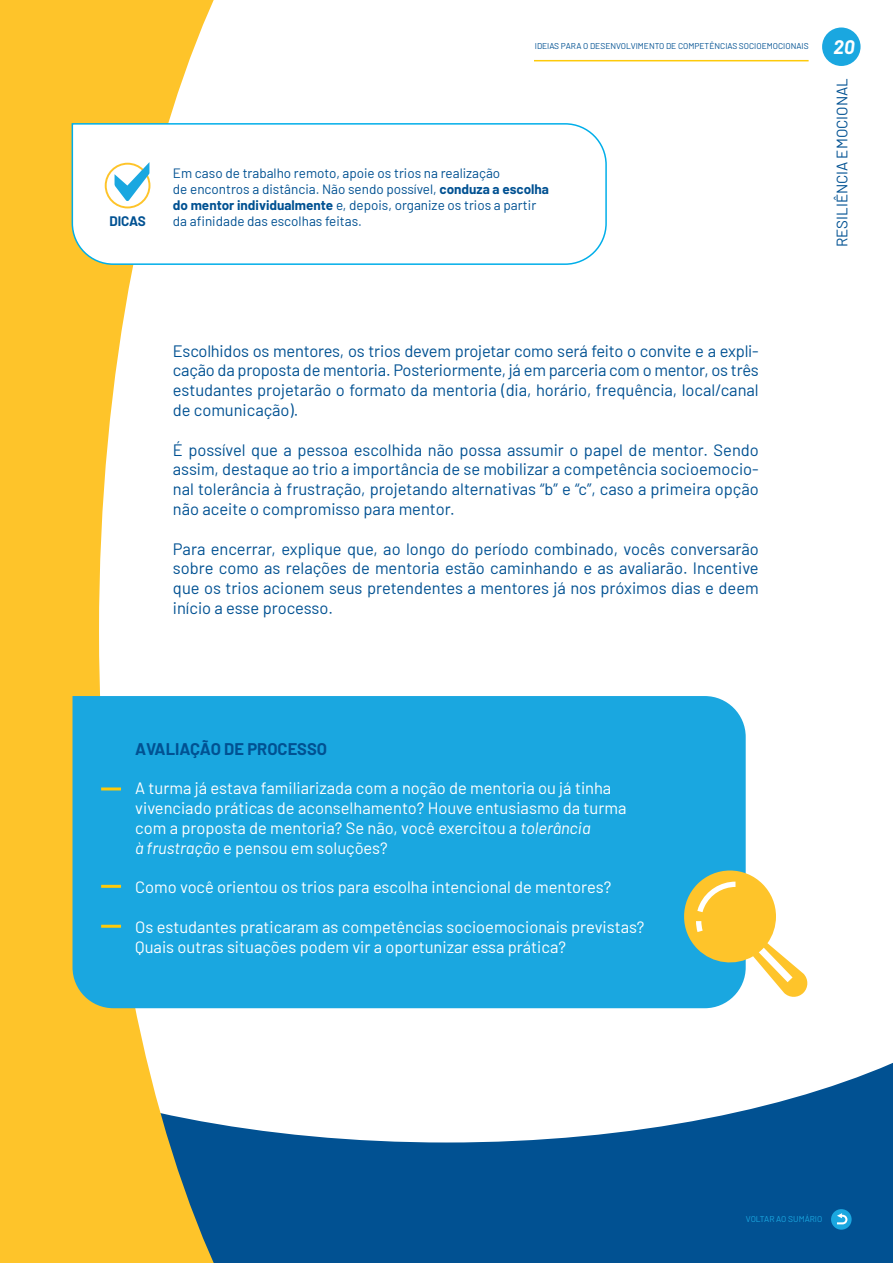
<style>
.page{position:relative;width:893px;height:1263px;background:#fff}
.page>*{position:absolute;margin:0;border:0;box-sizing:border-box;transform-origin:0 0}
.t1{font:italic 700 19.05px "Barlow";color:#fff}
.t2{font:16.5px/19.8px "Barlow";color:#015192;text-align:justify}
.t3{font:16.5px/19.8px "Barlow";color:#fff}
.t4{font:700 16.5px "Barlow";color:#015192}
.t5{font:15.15px "Barlow";color:#015192}
.t6{font:13.5px/16.2px "Barlow";color:#015192}
.t7{font:700 13.5px "Barlow";letter-spacing:-.01em;color:#015192}
.t8{font:8.4px "Barlow";color:#015192}
.t9{font:8.4px "Barlow";color:#1aa7e0}
.s1{font-weight:700}
.s2{font-style:italic}
</style>
<div class="page">
<svg style="left:224px;top:1063px;width:669px;height:200px;fill:#015192"></svg>
<svg style="left:0;top:0;width:224px;height:1263px;fill:#fec42a"></svg>
<hr style="left:534px;top:60px;width:275px;height:1px;background:#feca0a">
<div style="left:822px;top:28px;width:39px;height:38px;background:#1aa7e0;border-radius:50%"></div>
<svg style="left:71px;top:122px;width:536px;height:144px"></svg>
<svg style="left:105px;top:162px;width:45px;height:46px"></svg>
<div style="left:73px;top:696px;width:673px;height:312px;background:#1aa7e0"></div>
<svg style="left:680px;top:870px;width:128px;height:128px"></svg>
<hr style="left:101px;top:787px;width:20px;height:3px;background:#feca0a">
<hr style="left:101px;top:885px;width:20px;height:3px;background:#feca0a">
<hr style="left:101px;top:925px;width:20px;height:3px;background:#feca0a">
<div style="left:831px;top:1209px;width:21px;height:21px;background:#1aa7e0;border-radius:50%"></div>
<svg style="left:837px;top:1213px;width:10px;height:11px"></svg>
<p class="t8" style="left:535px;top:40px;width:275px">IDEIAS PARA O DESENVOLVIMENTO DE COMPETÊNCIAS SOCIOEMOCIONAIS</p>
<p class="t6" style="left:173px;top:164px;width:378px">Em caso de trabalho remoto, apoie os trios na realização<br>de encontros a distância. Não sendo possível, <span class="s1">conduza a escolha do mentor individualmente</span> e, depois, organize os trios a partir</p>
<p class="t7" style="left:109px;top:211px;width:38px">DICAS</p>
<p class="t6" style="left:173px;top:212px;width:191px">da afinidade das escolhas feitas.</p>
<p class="t1" style="left:834px;top:33px;width:22px">20</p>
<p class="t5" style="left:831px;top:247px;width:171px;rotate:-90deg">RESILIÊNCIA EMOCIONAL</p>
<p class="t2" style="left:173px;top:339px;width:587px">Escolhidos os mentores, os trios devem projetar como será feito o convite e a expli&shy;cação da proposta de mentoria. Posteriormente, já em parceria com o mentor, os três estudantes projetarão o formato da mentoria (dia, horário, frequência, local/canal de comunicação).</p>
<p class="t2" style="left:173px;top:438px;width:587px">É possível que a pessoa escolhida não possa assumir o papel de mentor. Sendo assim, destaque ao trio a importância de se mobilizar a competência socioemocio&shy;nal tolerância à frustração, projetando alternativas “b” e “c”, caso a primeira opção não aceite o compromisso para mentor.</p>
<p class="t2" style="left:173px;top:537px;width:587px">Para encerrar, explique que, ao longo do período combinado, vocês conversarão sobre como as relações de mentoria estão caminhando e as avaliarão. Incentive que os trios acionem seus pretendentes a mentores já nos próximos dias e deem início a esse processo.</p>
<p class="t4" style="left:135px;top:737px;width:193px">AVALIAÇÃO DE PROCESSO</p>
<p class="t3" style="left:135px;top:777px;width:493px">A turma já estava familiarizada com a noção de mentoria ou já tinha vivenciado práticas de aconselhamento? Houve entusiasmo da turma com a proposta de mentoria? Se não, você exercitou a <span class="s2">tolerância<br>à frustração</span> e pensou em soluções?</p>
<p class="t3" style="left:135px;top:876px;width:477px">Como você orientou os trios para escolha intencional de mentores?</p>
<p class="t3" style="left:135px;top:916px;width:511px">Os estudantes praticaram as competências socioemocionais previstas?<br>Quais outras situações podem vir a oportunizar essa prática?</p>
<p class="t9" style="left:746px;top:1212px;width:78px">VOLTAR AO SUMÁRIO</p>
</div>
